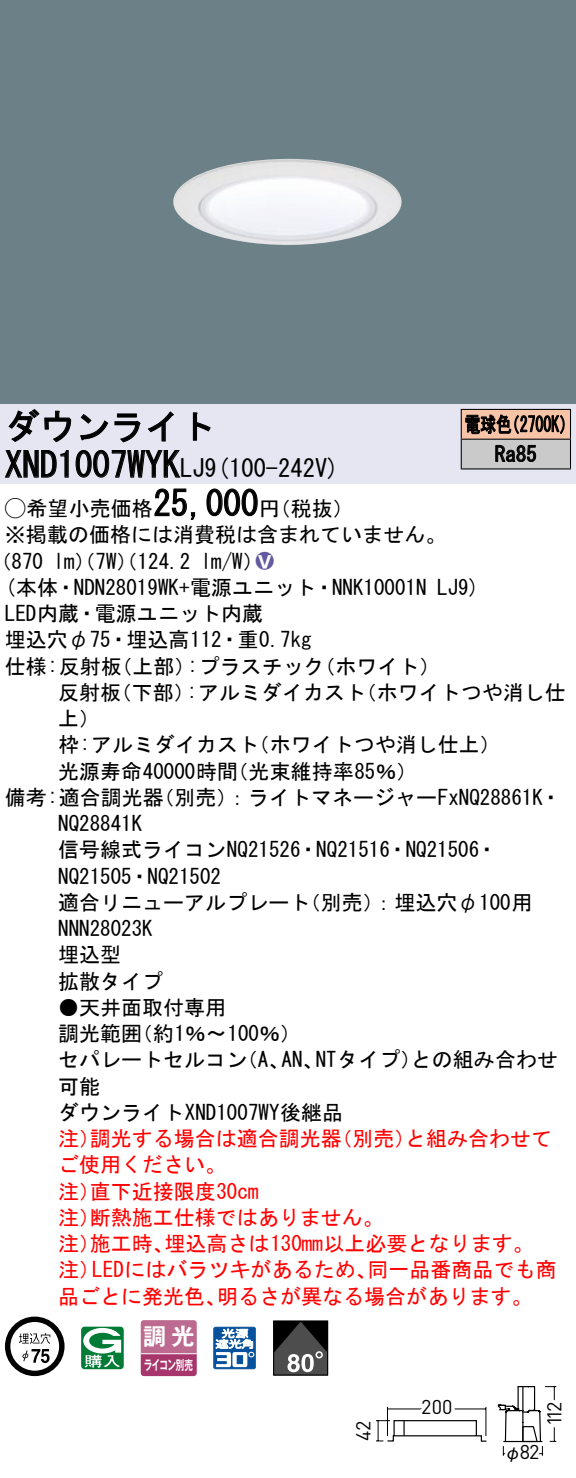
<style>
.page{position:relative;width:576px;height:1478px;background:#fff}
.page>*{position:absolute;margin:0;border:0;box-sizing:border-box;transform-origin:0 0}
.t1{font:35px "MS Gothic";color:#000}
.t2{font:24.5px "MS Gothic";color:#000}
.t3{font:23.1px "Gothic MB101 Pro De Bold 90 pv RKSJ H";color:#fff}
.t4{font:21px/26.2px "MS Gothic";color:#000}
.t5{font:21px/26.2px "MS Gothic";color:#f00}
.t6{font:21px/29.8px "MS Gothic";color:#000;scale:.75 1}
.t7{font:21px "Ford Classification 1";color:#635aa0}
.t8{font:19.95px "DINOT";letter-spacing:-.02em;color:#000}
.t9{font:17.5px "Gothic BBB Pro Medium 90 pv RKSJ H";color:#000}
.t10{font:13.3px "Gothic MB101 Pro De Bold 90 pv RKSJ H";letter-spacing:-.05em;color:#fff;scale:.65 1}
.s1{font-size:24.5px}
.s2{font-family:"Ford Classification 1"}
.s3{color:#fff}
</style>
<div class="page">
<div style="left:0;top:0;width:575px;height:404px;background:#6c8087"></div>
<img style="left:173px;top:159px;width:229px;height:86px">
<div style="left:0;top:404px;width:575px;height:79px;background:#e6e5f2"></div>
<svg style="left:8px;top:409px;width:64px;height:34px"></svg>
<svg style="left:80px;top:413px;width:60px;height:30px"></svg>
<svg style="left:147px;top:411px;width:26px;height:31px"></svg>
<svg style="left:192px;top:412px;width:19px;height:29px"></svg>
<svg style="left:5px;top:450px;width:64px;height:28px"></svg>
<svg style="left:75px;top:450px;width:106px;height:28px"></svg>
<svg style="left:154px;top:488px;width:42px;height:32px"></svg>
<svg style="left:206px;top:488px;width:52px;height:29px"></svg>
<svg style="left:5px;top:1317px;width:59px;height:59px"></svg>
<svg style="left:81px;top:1327px;width:43px;height:42px"></svg>
<svg style="left:140px;top:1320px;width:56px;height:56px;background:#b55984"></svg>
<hr style="left:141px;top:1353px;width:55px;height:1px;background:#fff">
<svg style="left:213px;top:1327px;width:43px;height:42px"></svg>
<svg style="left:273px;top:1321px;width:54px;height:54px;background:#464646"></svg>
<div style="left:461px;top:409px;width:109px;height:30px;background:#f7c4a7"></div>
<div style="left:461px;top:439px;width:109px;height:30px;background:#cacaca"></div>
<hr style="left:460px;top:409px;width:110px;height:1px;background:#000">
<hr style="left:569px;top:410px;width:2px;height:29px;background:#000">
<hr style="left:460px;top:439px;width:110px;height:1px;background:#000">
<hr style="left:569px;top:440px;width:2px;height:28px;background:#000">
<hr style="left:460px;top:468px;width:110px;height:2px;background:#000">
<svg style="left:460px;top:410px;width:104px;height:58px"></svg>
<svg style="left:376px;top:1406px;width:111px;height:36px"></svg>
<svg style="left:497px;top:1386px;width:60px;height:70px"></svg>
<h1 class="t1" style="left:5px;top:409px;width:212px">ダウンライト</h1>
<p class="t2" style="left:204px;top:456px;width:136px">(9 100-242 (V</p>
<h1 class="t1" style="left:5px;top:447px;width:201px">XND1007WYK<span class="s1">LJ</span></h1>
<h1 class="t1" style="left:153px;top:486px;width:106px">25,000</h1>
<p class="t4" style="left:5px;top:495px;width:442px"><span class="s2">A</span>希望小売価格<br>※掲載の価格には消費税は含まれていません。</p>
<p class="t7" style="left:256px;top:550px;width:19px">2<span class="s3">8</span></p>
<p class="t4" style="left:259px;top:495px;width:96px">（円税抜(</p>
<p class="t4" style="left:201px;top:548px;width:64px">l m (W/</p>
<p class="t4" style="left:-9px;top:548px;width:54px">（870</p>
<p class="t4" style="left:54px;top:548px;width:138px">lm）（ ）（W 7 124.2</p>
<p class="t6" style="left:494px;top:409px;width:57px;text-indent:-30px">電球色<br>Ra85</p>
<p class="t6" style="left:504px;top:409px;width:96px">（2700 (K</p>
<p class="t4" style="left:5px;top:574px;width:423px">(本体・NDN28019WK+電源ユニット・NNK10001N</p>
<p class="t4" style="left:5px;top:600px;width:259px">LED内蔵・電源ユニット内蔵</p>
<p class="t4" style="left:5px;top:627px;width:308px">埋込穴φ75・埋込高112・重0.7kg</p>
<p class="t4" style="left:314px;top:653px;width:127px">（ホワイト(</p>
<p class="t4" style="left:187px;top:653px;width:139px">:プラスチック</p>
<p class="t4" style="left:5px;top:653px;width:118px">仕様:反射板</p>
<p class="t4" style="left:111px;top:653px;width:85px">（上部）</p>
<p class="t4" style="left:437px;top:574px;width:44px">LJ (9</p>
<p class="t4" style="left:58px;top:679px;width:64px">反射板上(</p>
<p class="t4" style="left:111px;top:679px;width:85px">（下部）</p>
<p class="t4" style="left:187px;top:679px;width:181px">:アルミダイカスト</p>
<p class="t4" style="left:355px;top:679px;width:211px">（ホワイトつや消し仕</p>
<p class="t4" style="left:227px;top:732px;width:191px;text-indent:-169px">枠:アルミダイカスト<br>（光束維持率85％(</p>
<p class="t4" style="left:248px;top:732px;width:254px">（ホワイトつや消し仕上(</p>
<p class="t4" style="left:153px;top:758px;width:409px;text-indent:-95px">光源寿命40000時間<br>（別売：）ライトマネージャーFxNQ28861 ・K</p>
<p class="t4" style="left:5px;top:784px;width:160px">備考:適合調光器</p>
<p class="t4" style="left:58px;top:810px;width:85px">NQ28841K</p>
<p class="t4" style="left:58px;top:837px;width:441px">信号線式ライコンNQ21526・NQ21516・NQ21506・</p>
<p class="t4" style="left:58px;top:863px;width:164px">NQ21505・NQ21502</p>
<p class="t4" style="left:300px;top:889px;width:234px">（別売：）埋込穴φ100用</p>
<p class="t4" style="left:58px;top:889px;width:253px">適合リニューアルプレート<br>NNN28023K<br>埋込型<br>拡散タイプ</p>
<p class="t4" style="left:132px;top:994px;width:171px;text-indent:-73px">●天井面取付専用<br>（約1％〜100％(</p>
<p class="t4" style="left:58px;top:1020px;width:85px">調光範囲</p>
<p class="t4" style="left:315px;top:1047px;width:107px">NTタイプ）</p>
<p class="t4" style="left:411px;top:1047px;width:148px">との組み合わせ</p>
<p class="t4" style="left:58px;top:1047px;width:286px">セパレートセルコン<br>可能<br>ダウンライトXND1007WY後継品</p>
<p class="t4" style="left:237px;top:1047px;width:54px">（、A</p>
<p class="t4" style="left:281px;top:1047px;width:43px">AN、</p>
<p class="t5" style="left:90px;top:1125px;width:253px">調光する場合は適合調光器</p>
<p class="t5" style="left:331px;top:1125px;width:85px">（別売）</p>
<p class="t5" style="left:405px;top:1125px;width:148px">と組み合わせて</p>
<p class="t5" style="left:58px;top:1125px;width:43px">注）</p>
<p class="t5" style="left:58px;top:1152px;width:169px">ご使用ください。</p>
<p class="t5" style="left:90px;top:1178px;width:170px">直下近接限度30cm</p>
<p class="t5" style="left:90px;top:1178px;width:295px;text-indent:-32px">注）<br>断熱施工仕様ではありません。</p>
<p class="t5" style="left:58px;top:1204px;width:43px">注）</p>
<p class="t5" style="left:164px;top:1230px;width:370px">埋込高さは130mm以上必要となります。</p>
<p class="t5" style="left:90px;top:1230px;width:85px">施工時、</p>
<p class="t5" style="left:58px;top:1230px;width:43px">注）</p>
<p class="t5" style="left:92px;top:1257px;width:286px">LEDにはバラツキがあるため、</p>
<p class="t5" style="left:367px;top:1257px;width:190px">同一品番商品でも商</p>
<p class="t5" style="left:58px;top:1257px;width:43px">注）</p>
<p class="t5" style="left:58px;top:1283px;width:169px">品ごとに発光色、</p>
<p class="t5" style="left:217px;top:1283px;width:317px">明るさが異なる場合があります。</p>
<p class="t3" style="left:143px;top:1317px;width:53px">調光</p>
<p class="t10" style="left:144px;top:1354px;width:77px">ライコン別売</p>
<p class="t8" style="left:349px;top:1441px;width:22px;rotate:-90deg">42</p>
<p class="t8" style="left:421px;top:1393px;width:33px">200</p>
<p class="t8" style="left:519px;top:1439px;width:21px">82</p>
<p class="t9" style="left:504px;top:1438px;width:19px">φ</p>
<p class="t8" style="left:540px;top:1426px;width:26px;rotate:-90deg">112</p>
</div>
